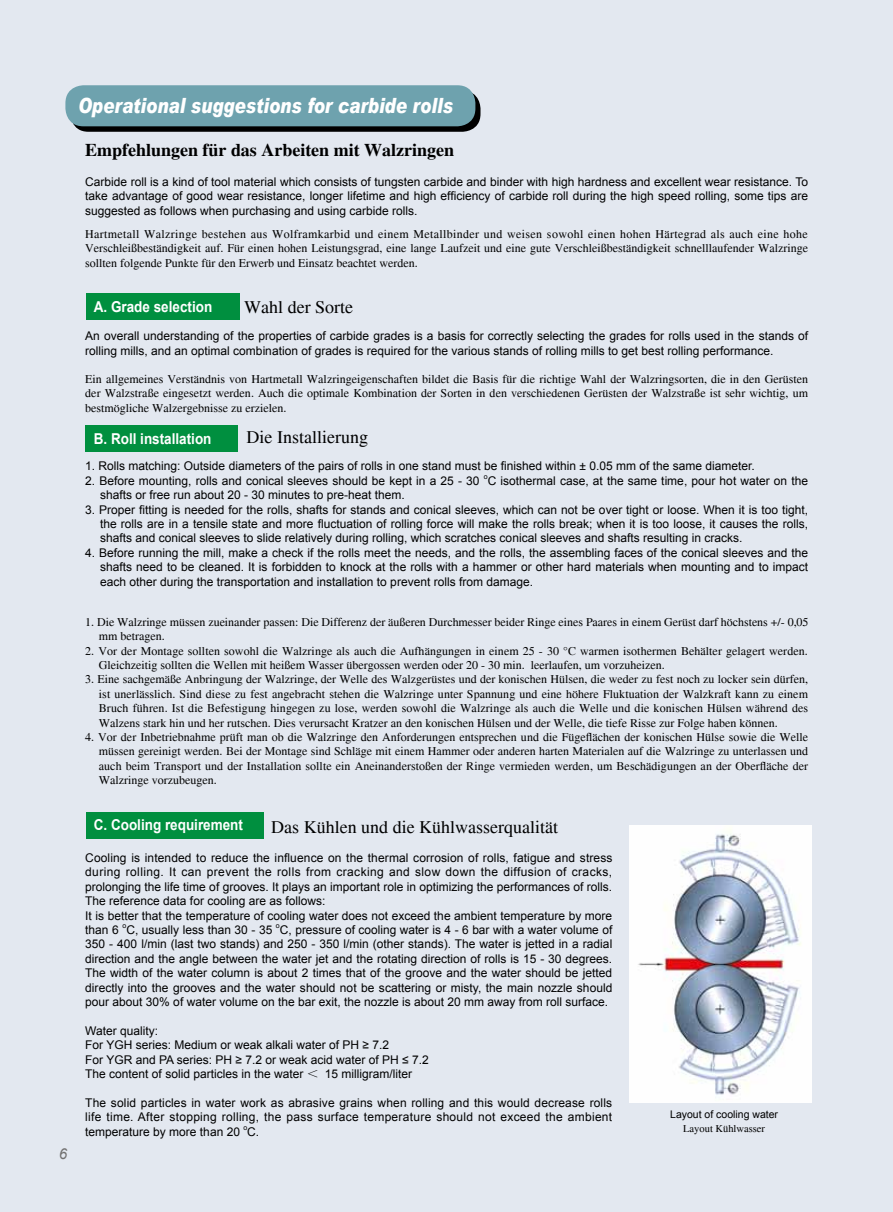
<style>
.page{position:relative;width:893px;height:1212px;background:#e3e8f0}
.page>*{position:absolute;margin:0;border:0;box-sizing:border-box;transform-origin:0 0}
.t1{font:italic 900 21px "Arial";color:#fff;scale:.8 1}
.t2{font:18px "Times";color:#000}
.t3{font:700 18px "Times";color:#000}
.t4{font:700 15px "Arial";color:#fff;scale:.9 1}
.t5{font:italic 15px "Arial";color:#727171}
.t6{font:12px/14.4px "Arial";color:#000;text-align:justify}
.t7{font:12px/14.4px "Times";color:#000;text-align:justify}
.t8{font:10.5px "Arial";color:#000}
.t9{font:10.5px "Times";color:#000}
.t10{font:7.05px "Arial";color:#000}
.s1{font-family:"Sim Sun"}
</style>
<div class="page">
<div style="left:70px;top:91px;width:410px;height:41px;background:linear-gradient(to right,#030303,#000001);border-radius:18px"></div>
<div style="left:65px;top:85px;width:410px;height:41px;background:#6ea2ae;border-radius:18px"></div>
<div style="left:86px;top:294px;width:153px;height:26px;background:#008f3f"></div>
<div style="left:86px;top:425px;width:152px;height:26px;background:#008f3f"></div>
<div style="left:86px;top:812px;width:178px;height:26px;background:#008f3f"></div>
<img style="left:629px;top:825px;width:183px;height:278px">
<p class="t5" style="left:59px;top:1144px;width:10px">6</p>
<h1 class="t1" style="left:78px;top:93px;width:470px">Operational suggestions for carbide rolls</h1>
<h2 class="t3" style="left:85px;top:139px;width:370px">Empfehlungen für das Arbeiten mit Walzringen</h2>
<p class="t6" style="left:85px;top:175px;width:724px">Carbide roll is a kind of tool material which consists of tungsten carbide and binder with high hardness and excellent wear resistance. To take advantage of good wear resistance, longer lifetime and high efficiency of carbide roll during the high speed rolling, some tips are suggested as follows when purchasing and using carbide rolls.</p>
<p class="t7" style="left:85px;top:227px;width:724px">Hartmetall Walzringe bestehen aus Wolframkarbid und einem Metallbinder und weisen sowohl einen hohen Härtegrad als auch eine hohe Verschleißbeständigkeit auf. Für einen hohen Leistungsgrad, eine lange Laufzeit und eine gute Verschleißbeständigkeit schnelllaufender Walzringe sollten folgende Punkte für den Erwerb und Einsatz beachtet werden.</p>
<h2 class="t2" style="left:244px;top:297px;width:110px">Wahl der Sorte</h2>
<p class="t4" style="left:94px;top:297px;width:133px">A. Grade selection</p>
<p class="t6" style="left:85px;top:329px;width:724px">An overall understanding of the properties of carbide grades is a basis for correctly selecting the grades for rolls used in the stands of rolling mills, and an optimal combination of grades is required for the various stands of rolling mills to get best rolling performance.</p>
<p class="t7" style="left:85px;top:372px;width:724px">Ein allgemeines Verständnis von Hartmetall Walzringeigenschaften bildet die Basis für die richtige Wahl der Walzringsorten, die in den Gerüsten der Walzstraße eingesetzt werden. Auch die optimale Kombination der Sorten in den verschiedenen Gerüsten der Walzstraße ist sehr wichtig, um bestmögliche Walzergebnisse zu erzielen.</p>
<h2 class="t2" style="left:247px;top:427px;width:123px">Die Installierung</h2>
<p class="t4" style="left:94px;top:428px;width:132px">B. Roll installation</p>
<p class="t6" style="left:85px;top:459px;width:671px">1. Rolls matching: Outside diameters of the pairs of rolls in one stand must be finished within ± 0.05 mm of the same diameter.</p>
<p class="t6" style="left:85px;top:473px;width:396px">2. Before mounting, rolls and conical sleeves should be kept in a 25 - 30</p>
<p class="t10" style="left:484px;top:472px;width:5px">o</p>
<p class="t6" style="left:488px;top:473px;width:322px">C isothermal case, at the same time, pour hot water on the</p>
<p class="t6" style="left:100px;top:488px;width:306px">shafts or free run about 20 - 30 minutes to pre-heat them.</p>
<p class="t6" style="left:100px;top:502px;width:709px;text-indent:-15px">3. Proper fitting is needed for the rolls, shafts for stands and conical sleeves, which can not be over tight or loose. When it is too tight, the rolls are in a tensile state and more fluctuation of rolling force will make the rolls break; when it is too loose, it causes the rolls, shafts and conical sleeves to slide relatively during rolling, which scratches conical sleeves and shafts resulting in cracks.</p>
<p class="t6" style="left:100px;top:545px;width:709px;text-indent:-15px">4. Before running the mill, make a check if the rolls meet the needs, and the rolls, the assembling faces of the conical sleeves and the shafts need to be cleaned. It is forbidden to knock at the rolls with a hammer or other hard materials when mounting and to impact each other during the transportation and installation to prevent rolls from damage.</p>
<p class="t7" style="left:99px;top:615px;width:711px;text-indent:-14px">1. Die Walzringe müssen zueinander passen: Die Differenz der äußeren Durchmesser beider Ringe eines Paares in einem Gerüst darf höchstens +/- 0,05 mm betragen.</p>
<p class="t7" style="left:99px;top:643px;width:710px;text-indent:-14px">2. Vor der Montage sollten sowohl die Walzringe als auch die Aufhängungen in einem 25 - 30 °C warmen isothermen Behälter gelagert werden.<br>Gleichzeitig sollten die Wellen mit heißem Wasser übergossen werden oder 20 - 30 min. leerlaufen, um vorzuheizen.</p>
<p class="t7" style="left:99px;top:672px;width:711px;text-indent:-14px">3. Eine sachgemäße Anbringung der Walzringe, der Welle des Walzgerüstes und der konischen Hülsen, die weder zu fest noch zu locker sein dürfen, ist unerlässlich. Sind diese zu fest angebracht stehen die Walzringe unter Spannung und eine höhere Fluktuation der Walzkraft kann zu einem Bruch führen. Ist die Befestigung hingegen zu lose, werden sowohl die Walzringe als auch die Welle und die konischen Hülsen während des Walzens stark hin und her rutschen. Dies verursacht Kratzer an den konischen Hülsen und der Welle, die tiefe Risse zur Folge haben können.</p>
<p class="t7" style="left:99px;top:730px;width:711px;text-indent:-14px">4. Vor der Inbetriebnahme prüft man ob die Walzringe den Anforderungen entsprechen und die Fügeflächen der konischen Hülse sowie die Welle müssen gereinigt werden. Bei der Montage sind Schläge mit einem Hammer oder anderen harten Materialen auf die Walzringe zu unterlassen und auch beim Transport und der Installation sollte ein Aneinanderstoßen der Ringe vermieden werden, um Beschädigungen an der Oberfläche der Walzringe vorzubeugen.</p>
<h2 class="t2" style="left:271px;top:816px;width:288px">Das Kühlen und die Kühlwasserqualität</h2>
<p class="t4" style="left:94px;top:815px;width:167px">C. Cooling requirement</p>
<p class="t6" style="left:85px;top:850px;width:529px;text-align:left">Cooling is intended to reduce the influence on the thermal corrosion of rolls, fatigue and stress during rolling. It can prevent the rolls from cracking and slow down the diffusion of cracks, prolonging the life time of grooves. It plays an important role in optimizing the performances of rolls.<br>The reference data for cooling are as follows:<br>It is better that the temperature of cooling water does not exceed the ambient temperature by more than 6</p>
<p class="t10" style="left:122px;top:921px;width:5px">o</p>
<p class="t6" style="left:126px;top:922px;width:148px">C, usually less than 30 - 35</p>
<p class="t10" style="left:276px;top:921px;width:5px">o</p>
<p class="t6" style="left:85px;top:922px;width:529px;text-indent:195px">C, pressure of cooling water is 4 - 6 bar with a water volume of 350 - 400 l/min (last two stands) and 250 - 350 l/min (other stands). The water is jetted in a radial direction and the angle between the water jet and the rotating direction of rolls is 15 - 30 degrees.<br>The width of the water column is about 2 times that of the groove and the water should be jetted directly into the grooves and the water should not be scattering or misty, the main nozzle should pour about 30% of water volume on the bar exit, the nozzle is about 20 mm away from roll surface.</p>
<p class="t6" style="left:85px;top:1023px;width:345px;text-align:left">Water quality:<br>For YGH series: Medium or weak alkali water of PH ≥ 7.2<br>For YGR and PA series: PH ≥ 7.2 or weak acid water of PH ≤ 7.2<br>The content of solid particles in the water <span class="s1">＜</span> 15 milligram/liter</p>
<p class="t6" style="left:85px;top:1095px;width:528px">The solid particles in water work as abrasive grains when rolling and this would decrease rolls life time. After stopping rolling, the pass surface temperature should not exceed the ambient temperature by more than 20</p>
<p class="t10" style="left:243px;top:1122px;width:5px">o</p>
<p class="t6" style="left:247px;top:1124px;width:13px">C.</p>
<p class="t8" style="left:670px;top:1107px;width:109px">Layout of cooling water</p>
<p class="t9" style="left:683px;top:1123px;width:83px">Layout Kühlwasser</p>
</div>
